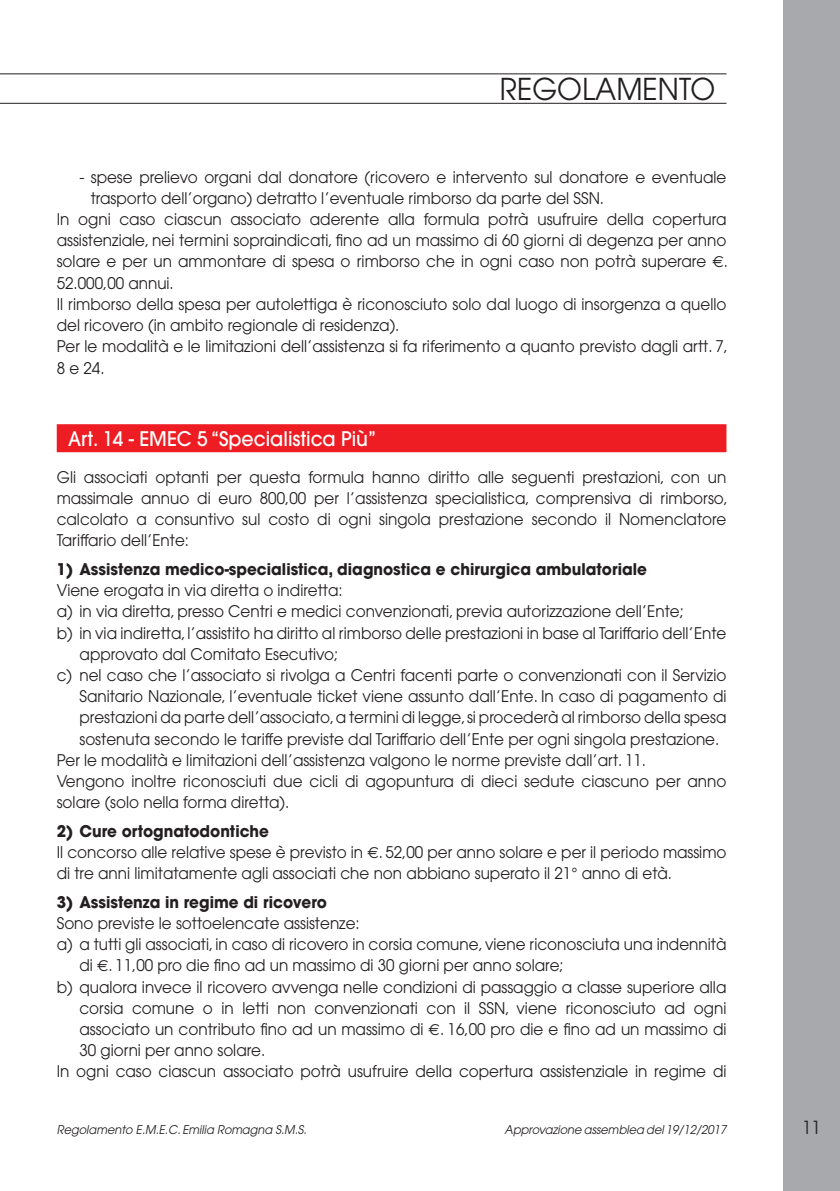
<style>
.page{position:relative;width:840px;height:1191px;background:#fff}
.page>*{position:absolute;margin:0;border:0;box-sizing:border-box;transform-origin:0 0}
.t1{font:30px "Avant Garde";color:#231f20;scale:.95 1}
.t2{font:500 20px "Avant Garde";color:#fff;scale:.95 1}
.t3{font:18px "Avant Garde";color:#231f20;scale:.95 1}
.t4{font:16px/21.2px "Avant Garde";color:#231f20;text-align:justify;scale:.95 1}
.t5{font:700 16px "Avant Garde";color:#231f20;scale:.95 1}
.t6{font:italic 12px "Avant Garde";color:#231f20;scale:.95 1}
.s1{font-family:"Euro Sans"}
.s2{font-weight:700}
</style>
<div class="page">
<div style="left:782px;top:0;width:57px;height:1191px;background:#a8a9ad"></div>
<hr style="left:0;top:73px;width:726px;height:1px;background:#231f20">
<hr style="left:0;top:103px;width:726px;height:1px;background:#231f20">
<div style="left:57px;top:424px;width:669px;height:28px;background:#ee1d23"></div>
<h1 class="t1" style="left:499px;top:71px;width:228px">REGOLAMENTO</h1>
<p class="t4" style="left:79px;top:166px;width:682px">- spese prelievo organi dal donatore (ricovero e intervento sul donatore e eventuale</p>
<p class="t4" style="left:91px;top:187px;width:541px">trasporto dell’organo) detratto l’eventuale rimborso da parte del SSN.</p>
<p class="t4" style="left:57px;top:208px;width:706px">In ogni caso ciascun associato aderente alla formula potrà usufruire della copertura</p>
<p class="t4" style="left:57px;top:230px;width:706px">assistenziale, nei termini sopraindicati, fino ad un massimo di 60 giorni di degenza per anno</p>
<p class="t4" style="left:57px;top:251px;width:707px">solare e per un ammontare di spesa o rimborso che in ogni caso non potrà superare <span class="s1">E</span>.</p>
<p class="t4" style="left:57px;top:272px;width:125px">52.000,00 annui.</p>
<p class="t4" style="left:57px;top:293px;width:706px">Il rimborso della spesa per autolettiga è riconosciuto solo dal luogo di insorgenza a quello</p>
<p class="t4" style="left:57px;top:315px;width:362px">del ricovero (in ambito regionale di residenza).</p>
<p class="t4" style="left:57px;top:336px;width:708px">Per le modalità e le limitazioni dell’assistenza si fa riferimento a quanto previsto dagli artt. 7,</p>
<p class="t4" style="left:57px;top:357px;width:52px">8 e 24.</p>
<p class="t2" style="left:68px;top:427px;width:325px">Art. 14 - EMEC 5 “Specialistica Più”</p>
<p class="t4" style="left:57px;top:466px;width:707px">Gli associati optanti per questa formula hanno diritto alle seguenti prestazioni, con un massimale annuo di euro 800,00 per l’assistenza specialistica, comprensiva di rimborso, calcolato a consuntivo sul costo di ogni singola prestazione secondo il Nomenclatore Tariffario dell’Ente:</p>
<p class="t5" style="left:57px;top:558px;width:622px">1) Assistenza medico-specialistica, diagnostica e chirurgica ambulatoriale</p>
<p class="t4" style="left:57px;top:579px;width:302px">Viene erogata in via diretta o indiretta:</p>
<p class="t4" style="left:57px;top:601px;width:661px">a) in via diretta, presso Centri e medici convenzionati, previa autorizzazione dell’Ente;</p>
<p class="t4" style="left:57px;top:622px;width:706px">b) in via indiretta, l’assistito ha diritto al rimborso delle prestazioni in base al Tariffario dell’Ente</p>
<p class="t4" style="left:79px;top:643px;width:274px">approvato dal Comitato Esecutivo;</p>
<p class="t4" style="left:57px;top:664px;width:706px">c) nel caso che l’associato si rivolga a Centri facenti parte o convenzionati con il Servizio</p>
<p class="t4" style="left:79px;top:686px;width:682px">Sanitario Nazionale, l’eventuale ticket viene assunto dall’Ente. In caso di pagamento di</p>
<p class="t4" style="left:79px;top:707px;width:682px">prestazioni da parte dell’associato, a termini di legge, si procederà al rimborso della spesa</p>
<p class="t4" style="left:79px;top:728px;width:674px">sostenuta secondo le tariffe previste dal Tariffario dell’Ente per ogni singola prestazione.</p>
<p class="t4" style="left:57px;top:749px;width:621px">Per le modalità e limitazioni dell’assistenza valgono le norme previste dall’art. 11.</p>
<p class="t4" style="left:57px;top:770px;width:706px">Vengono inoltre riconosciuti due cicli di agopuntura di dieci sedute ciascuno per anno</p>
<p class="t4" style="left:57px;top:792px;width:246px">solare (solo nella forma diretta).</p>
<p class="t4" style="left:57px;top:820px;width:706px;text-align:left"><span class="s2">2) Cure ortognatodontiche<br></span>Il concorso alle relative spese è previsto in <span class="s1">E</span>. 52,00 per anno solare e per il periodo massimo di tre anni limitatamente agli associati che non abbiano superato il 21° anno di età.</p>
<p class="t5" style="left:57px;top:891px;width:286px">3) Assistenza in regime di ricovero</p>
<p class="t4" style="left:57px;top:912px;width:320px">Sono previste le sottoelencate assistenze:</p>
<p class="t4" style="left:57px;top:933px;width:706px">a) a tutti gli associati, in caso di ricovero in corsia comune, viene riconosciuta una indennità</p>
<p class="t4" style="left:79px;top:955px;width:511px">di <span class="s1">E</span>. 11,00 pro die fino ad un massimo di 30 giorni per anno solare;</p>
<p class="t4" style="left:57px;top:976px;width:706px">b) qualora invece il ricovero avvenga nelle condizioni di passaggio a classe superiore alla</p>
<p class="t4" style="left:79px;top:997px;width:682px">corsia comune o in letti non convenzionati con il SSN, viene riconosciuto ad ogni</p>
<p class="t4" style="left:79px;top:1018px;width:682px">associato un contributo fino ad un massimo di <span class="s1">E</span>. 16,00 pro die e fino ad un massimo di</p>
<p class="t4" style="left:79px;top:1039px;width:197px">30 giorni per anno solare.</p>
<p class="t4" style="left:57px;top:1061px;width:706px">In ogni caso ciascun associato potrà usufruire della copertura assistenziale in regime di</p>
<p class="t6" style="left:57px;top:1122px;width:264px">Regolamento E.M.E.C. Emilia Romagna S.M.S.</p>
<p class="t6" style="left:504px;top:1122px;width:235px">Approvazione assemblea del 19/12/2017</p>
<p class="t3" style="left:801px;top:1117px;width:21px">11</p>
</div>
